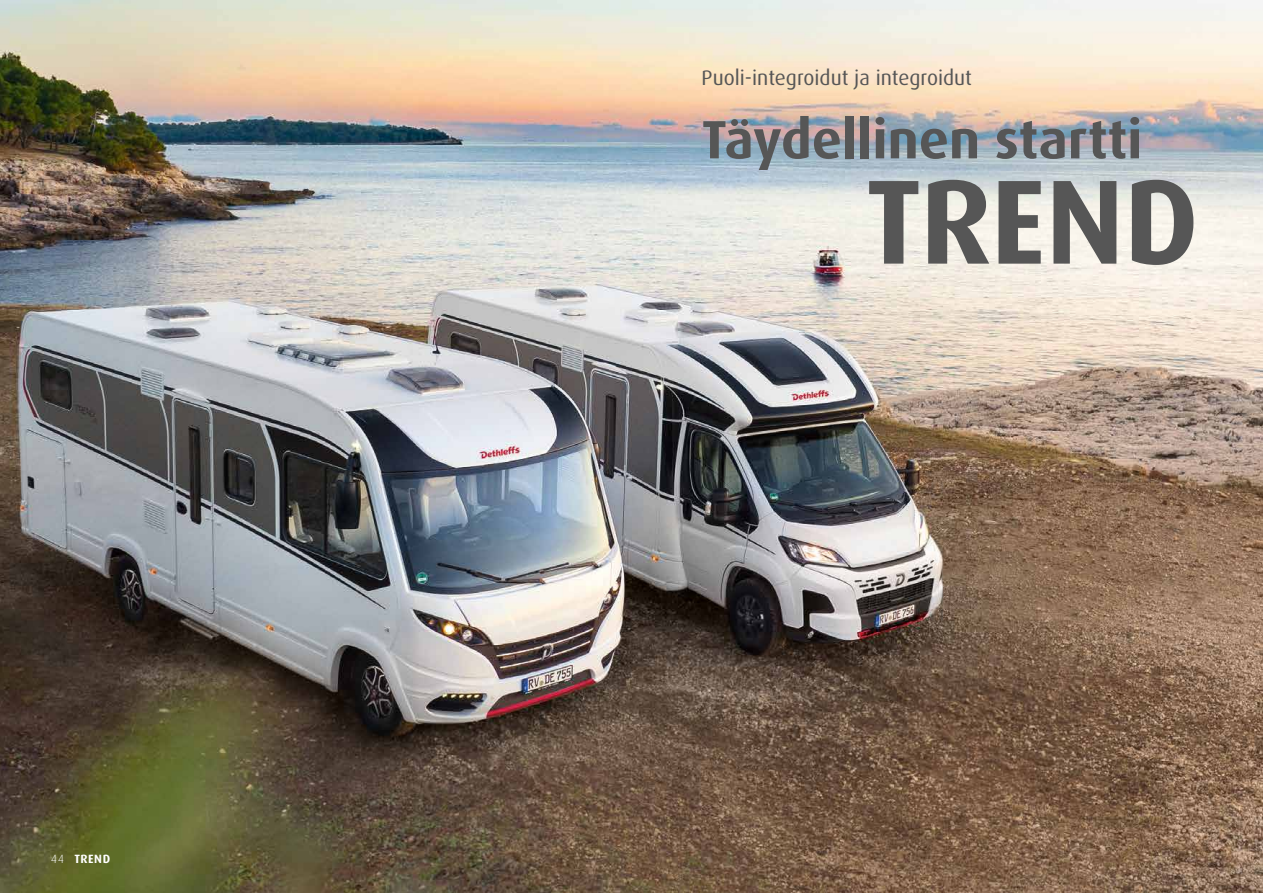
<style>
.page{position:relative;width:1263px;height:893px;background:#fff}
.page>*{position:absolute;margin:0;border:0;box-sizing:border-box;transform-origin:0 0}
.t1{font:700 120px "Dax Pro";letter-spacing:-.005em;color:#565656}
.t2{font:700 54px "Dax Pro";color:#565656}
.t3{font:21px "Dax Pro";color:#565656}
.t4{font:700 12px "Dax Pro";letter-spacing:.04em;color:#fff}
.s1{font-family:"Dax OT";font-weight:300}
</style>
<div class="page">
<img style="left:0;top:0;width:1263px;height:893px">
<p class="t4" style="left:51px;top:851px;width:61px"><span class="s1">44</span> TREND</p>
<p class="t3" style="left:702px;top:64px;width:272px">Puoli-integroidut ja integroidut</p>
<h2 class="t2" style="left:702px;top:105px;width:442px">Täydellinen startti</h2>
<h1 class="t1" style="left:865px;top:144px;width:335px">TREND</h1>
</div>
